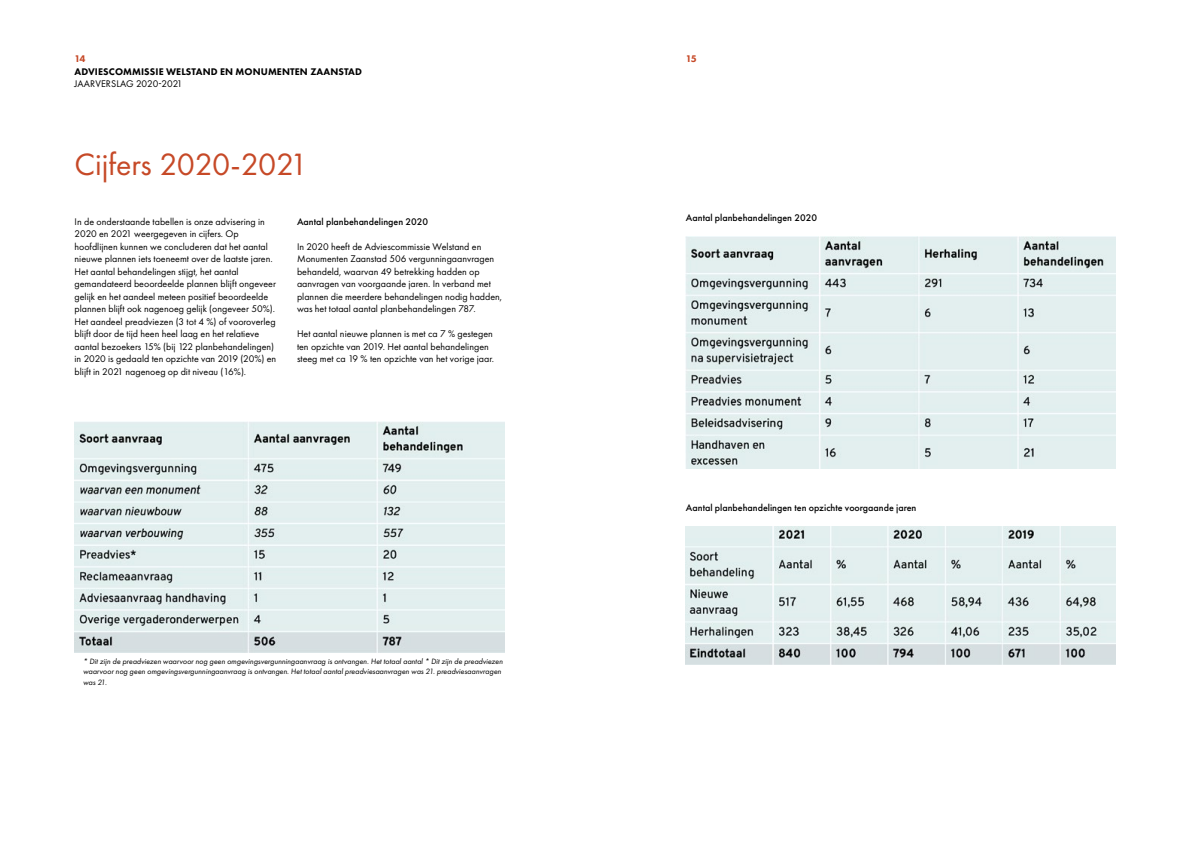
<style>
.page{position:relative;width:1191px;height:842px;background:#fff}
.page>*{position:absolute;margin:0;border:0;box-sizing:border-box;transform-origin:0 0}
.MooiNH_Hfst_Kop{font:32px "Futura PT";color:#c64927}
.MooiNH_Platte_tekst{font:10px/12.5px "Futura PT";color:#000}
.MooiNH_Platte_tekst-2{font:500 10px "Futura PT";color:#000}
.t1{font:800 10px "Futura PT";letter-spacing:.01em;color:#000}
.t2{font:800 10px "Futura PT";color:#c64927}
.Bijschrift{font:italic 8px/10.5px "Futura PT";color:#000}
</style>
<div class="page">
<img style="left:75px;top:421px;width:429px;height:232px">
<img style="left:686px;top:237px;width:429px;height:232px">
<img style="left:686px;top:526px;width:429px;height:139px">
<p class="t2" style="left:74px;top:53px;width:12px">14</p>
<p class="t1" style="left:74px;top:65px;width:289px">ADVIESCOMMISSIE WELSTAND EN MONUMENTEN ZAANSTAD</p>
<p class="MooiNH_Platte_tekst" style="left:74px;top:78px;width:110px">JAARVERSLAG 2020-2021</p>
<p class="MooiNH_Hfst_Kop" style="left:74px;top:145px;width:235px">Cijfers 2020-2021</p>
<p class="MooiNH_Platte_tekst" style="left:75px;top:215px;width:203px">In de onderstaande tabellen is onze advisering in 2020 en 2021 weergegeven in cijfers. Op hoofdlijnen kunnen we concluderen dat het aantal nieuwe plannen iets toeneemt over de laatste jaren.<br>Het aantal behandelingen stijgt, het aantal gemandateerd beoordeelde plannen blijft ongeveer gelijk en het aandeel meteen positief beoordeelde plannen blijft ook nagenoeg gelijk (ongeveer 50%).<br>Het aandeel preadviezen (3 tot 4 %) of vooroverleg blijft door de tijd heen heel laag en het relatieve aantal bezoekers 15% (bij 122 planbehandelingen) in 2020 is gedaald ten opzichte van 2019 (20%) en blijft in 2021 nagenoeg op dit niveau (16%).</p>
<p class="MooiNH_Platte_tekst-2" style="left:297px;top:216px;width:133px">Aantal planbehandelingen 2020</p>
<p class="MooiNH_Platte_tekst" style="left:297px;top:240px;width:207px">In 2020 heeft de Adviescommissie Welstand en Monumenten Zaanstad 506 vergunningaanvragen behandeld, waarvan 49 betrekking hadden op aanvragen van voorgaande jaren. In verband met plannen die meerdere behandelingen nodig hadden, was het totaal aantal planbehandelingen 787.</p>
<p class="MooiNH_Platte_tekst" style="left:297px;top:328px;width:199px">Het aantal nieuwe plannen is met ca 7 % gestegen ten opzichte van 2019. Het aantal behandelingen steeg met ca 19 % ten opzichte van het vorige jaar.</p>
<p class="Bijschrift" style="left:83px;top:656px;width:421px">* Dit zijn de preadviezen waarvoor nog geen omgevingsvergunningaanvraag is ontvangen. Het totaal aantal * Dit zijn de preadviezen waarvoor nog geen omgevingsvergunningaanvraag is ontvangen. Het totaal aantal preadviesaanvragen was 21. preadviesaanvragen was 21.</p>
<p class="t2" style="left:686px;top:53px;width:13px">15</p>
<p class="MooiNH_Platte_tekst-2" style="left:686px;top:212px;width:133px">Aantal planbehandelingen 2020</p>
<p class="MooiNH_Platte_tekst-2" style="left:686px;top:502px;width:232px">Aantal planbehandelingen ten opzichte voorgaande jaren</p>
</div>
